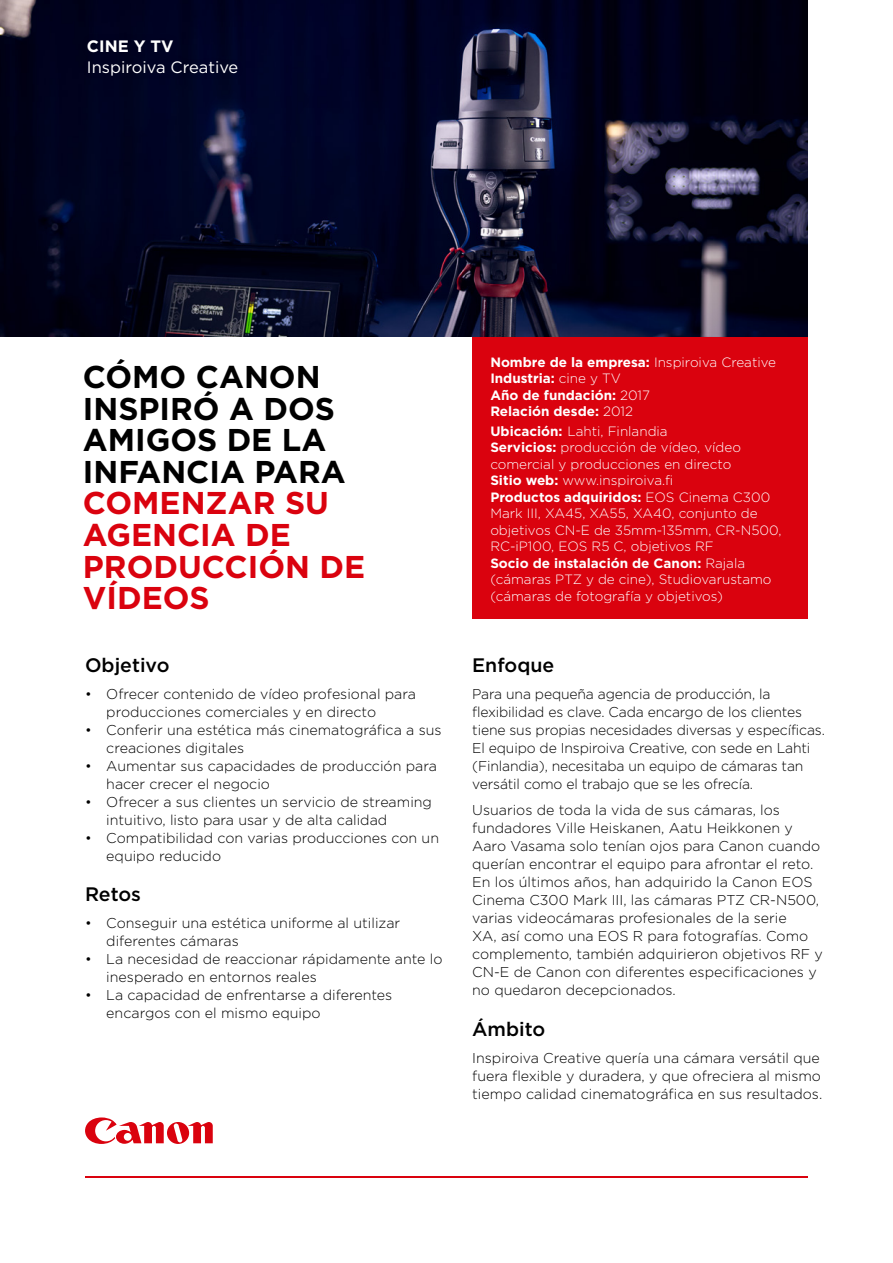
<style>
.page{position:relative;width:893px;height:1263px;background:#fff}
.page>*{position:absolute;margin:0;border:0;box-sizing:border-box;transform-origin:0 0}
.t1{font:700 31.5px/31.5px "Gotham";color:#000}
.t2{font:700 31.5px/31.5px "Gotham";color:#da020e}
.t3{font:500 19.5px "Gotham";color:#000}
.t4{font:16.5px "Gotham";color:#fff}
.t5{font:700 16.5px "Gotham";color:#fff}
.t6{font:300 14.25px/18px "Gotham";color:#000}
.t7{font:300 13.5px/16.5px "Gotham";color:#fff}
.t8{font:700 13.5px/16.5px "Gotham";color:#fff}
.s1{font-weight:300}
.s2{font-weight:700}
</style>
<div class="page">
<svg style="left:85px;top:1117px;width:128px;height:27px"></svg>
<hr style="left:85px;top:1176px;width:723px;height:2px;background:#da020e">
<img style="left:0;top:0;width:808px;height:337px">
<div style="left:80px;top:32px;width:165px;height:51px;background:#000221"></div>
<div style="left:472px;top:337px;width:336px;height:282px;background:#da020e"></div>
<p class="t5" style="left:87px;top:35px;width:88px">CINE Y TV</p>
<p class="t4" style="left:87px;top:57px;width:153px">Inspiroiva Creative</p>
<h1 class="t1" style="left:83px;top:361px;width:264px">CÓMO CANON<br>INSPIRÓ A DOS<br>AMIGOS DE LA<br>INFANCIA PARA</h1>
<h1 class="t2" style="left:83px;top:487px;width:284px">COMENZAR SU<br>AGENCIA DE<br>PRODUCCIÓN DE<br>VÍDEOS</h1>
<h2 class="t3" style="left:85px;top:652px;width:86px">Objetivo</h2>
<p class="t6" style="left:106px;top:684px;width:311px;text-indent:-21px">• Ofrecer contenido de vídeo profesional para producciones comerciales y en directo</p>
<p class="t6" style="left:106px;top:720px;width:337px;text-indent:-21px">• Conferir una estética más cinematográfica a sus creaciones digitales</p>
<p class="t6" style="left:106px;top:756px;width:332px;text-indent:-21px">• Aumentar sus capacidades de producción para hacer crecer el negocio</p>
<p class="t6" style="left:106px;top:792px;width:327px;text-indent:-21px">• Ofrecer a sus clientes un servicio de streaming intuitivo, listo para usar y de alta calidad</p>
<p class="t6" style="left:106px;top:828px;width:334px;text-indent:-21px">• Compatibilidad con varias producciones con un equipo reducido</p>
<h2 class="t3" style="left:85px;top:882px;width:57px">Retos</h2>
<p class="t6" style="left:106px;top:913px;width:296px;text-indent:-21px">• Conseguir una estética uniforme al utilizar diferentes cámaras</p>
<p class="t6" style="left:106px;top:949px;width:338px;text-indent:-21px">• La necesidad de reaccionar rápidamente ante lo inesperado en entornos reales</p>
<p class="t6" style="left:106px;top:985px;width:287px;text-indent:-21px">• La capacidad de enfrentarse a diferentes encargos con el mismo equipo</p>
<p class="t8" style="left:490px;top:354px;width:287px">Nombre de la empresa: <span class="s1">Inspiroiva Creative<br></span>Industria: <span class="s1">cine y TV<br></span>Año de fundación: <span class="s1">2017<br></span>Relación desde: <span class="s1">2012</span></p>
<p class="t7" style="left:490px;top:423px;width:293px"><span class="s2">Ubicación:</span> Lahti, Finlandia<br><span class="s2">Servicios:</span> producción de vídeo, vídeo comercial y producciones en directo<br><span class="s2">Sitio web:</span> www.inspiroiva.fi<br><span class="s2">Productos adquiridos:</span> EOS Cinema C300<br>Mark III, XA45, XA55, XA40, conjunto de objetivos CN-E de 35mm-135mm, CR-N500, RC-iP100, EOS R5 C, objetivos RF<br><span class="s2">Socio de instalación de Canon:</span> Rajala (cámaras PTZ y de cine), Studiovarustamo (cámaras de fotografía y objetivos)</p>
<h2 class="t3" style="left:472px;top:652px;width:84px">Enfoque</h2>
<p class="t6" style="left:472px;top:684px;width:354px">Para una pequeña agencia de producción, la flexibilidad es clave. Cada encargo de los clientes tiene sus propias necesidades diversas y específicas.<br>El equipo de Inspiroiva Creative, con sede en Lahti (Finlandia), necesitaba un equipo de cámaras tan versátil como el trabajo que se les ofrecía.</p>
<p class="t6" style="left:472px;top:801px;width:352px">Usuarios de toda la vida de sus cámaras, los fundadores Ville Heiskanen, Aatu Heikkonen y Aaro Vasama solo tenían ojos para Canon cuando querían encontrar el equipo para afrontar el reto.<br>En los últimos años, han adquirido la Canon EOS Cinema C300 Mark III, las cámaras PTZ CR-N500, varias videocámaras profesionales de la serie<br>XA, así como una EOS R para fotografías. Como complemento, también adquirieron objetivos RF y CN-E de Canon con diferentes especificaciones y no quedaron decepcionados.</p>
<h2 class="t3" style="left:472px;top:1016px;width:75px">Ámbito</h2>
<p class="t6" style="left:472px;top:1048px;width:352px">Inspiroiva Creative quería una cámara versátil que fuera flexible y duradera, y que ofreciera al mismo tiempo calidad cinematográfica en sus resultados.</p>
</div>
